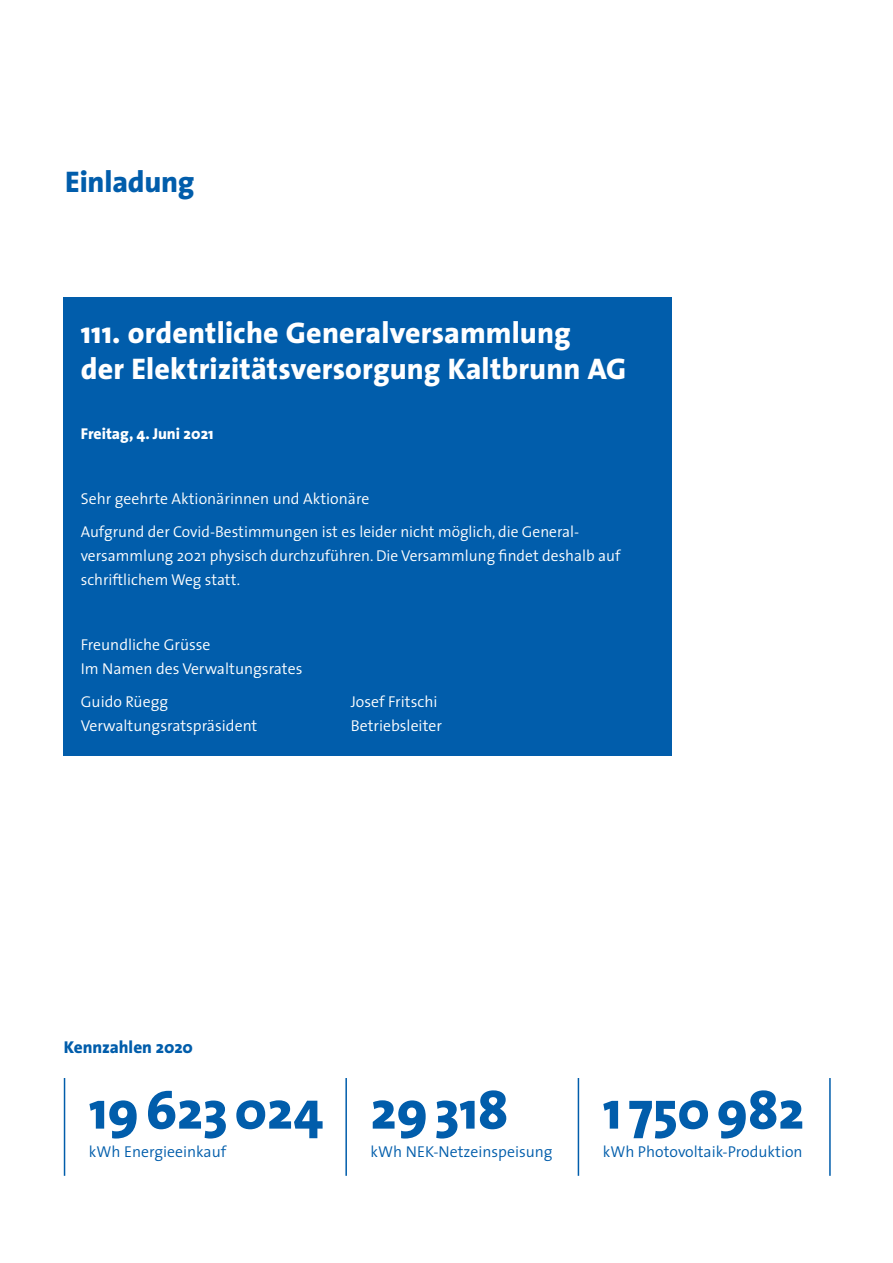
<style>
.page{position:relative;width:893px;height:1263px;background:#fff}
.page>*{position:absolute;margin:0;border:0;box-sizing:border-box;transform-origin:0 0}
.t1{font:800 54px "The Sans";color:#015dab}
.t2{font:800 30px/36px "The Sans";letter-spacing:.005em;color:#fff}
.t3{font:800 30px "The Sans";letter-spacing:-.005em;color:#015dab}
.t4{font:800 17.25px "The Sans";letter-spacing:-.005em;color:#015dab}
.t5{font:300 15.75px/24px "The Sans";color:#fff}
.t6{font:300 15.75px "The Sans";color:#015dab}
.t7{font:800 15.75px "The Sans";color:#fff}
</style>
<div class="page">
<div style="left:64px;top:298px;width:608px;height:458px;background:#015dab"></div>
<hr style="left:345px;top:1078px;width:2px;height:98px;background:#015dab">
<hr style="left:578px;top:1078px;width:1px;height:98px;background:#015dab">
<hr style="left:64px;top:1078px;width:1px;height:98px;background:#015dab">
<hr style="left:829px;top:1078px;width:2px;height:98px;background:#015dab">
<h2 class="t3" style="left:65px;top:156px;width:131px">Einladung</h2>
<h2 class="t2" style="left:81px;top:314px;width:547px">111. ordentliche Generalversammlung<br>der Elektrizitätsversorgung Kaltbrunn AG</h2>
<p class="t7" style="left:81px;top:421px;width:134px">Freitag, 4. Juni 2021</p>
<p class="t5" style="left:81px;top:482px;width:498px;line-height:32.5px">Sehr geehrte Aktionärinnen und Aktionäre<br>Aufgrund der Covid-Bestimmungen ist es leider nicht möglich, die General-</p>
<p class="t5" style="left:81px;top:543px;width:541px">versammlung 2021 physisch durchzuführen. Die Versammlung findet deshalb auf schriftlichem Weg statt.</p>
<p class="t5" style="left:81px;top:632px;width:223px">Freundliche Grüsse<br>Im Namen des Verwaltungsrates</p>
<p class="t5" style="left:81px;top:689px;width:89px">Guido Rüegg</p>
<p class="t5" style="left:351px;top:689px;width:88px">Josef Fritschi</p>
<p class="t5" style="left:81px;top:713px;width:178px">Verwaltungsratspräsident</p>
<p class="t5" style="left:351px;top:713px;width:93px">Betriebsleiter</p>
<p class="t4" style="left:64px;top:1033px;width:131px">Kennzahlen 2020</p>
<h1 class="t1" style="left:89px;top:1065px;width:236px">19623024</h1>
<p class="t6" style="left:89px;top:1139px;width:139px">kWh Energieeinkauf</p>
<h1 class="t1" style="left:371px;top:1065px;width:139px">29318</h1>
<p class="t6" style="left:371px;top:1139px;width:184px">kWh NEK-Netzeinspeisung</p>
<h1 class="t1" style="left:603px;top:1065px;width:203px">1 750982</h1>
<p class="t6" style="left:603px;top:1139px;width:201px">kWh Photovoltaik-Produktion</p>
</div>
